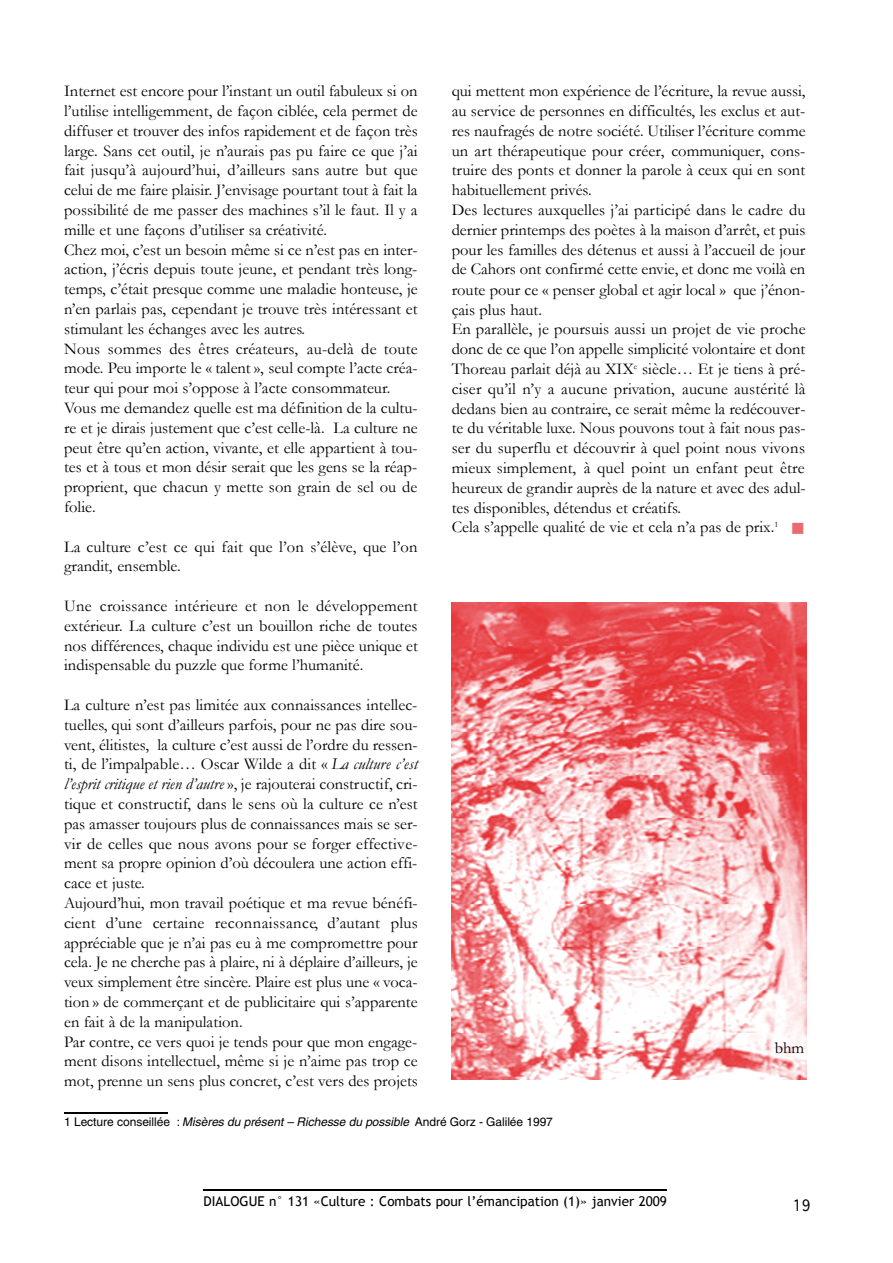
<style>
.page{position:relative;width:893px;height:1263px;background:#fff}
.page>*{position:absolute;margin:0;border:0;box-sizing:border-box;transform-origin:0 0}
.t1{font:16.5px/19.8px "Garamond";color:#000}
.t2{font:15px "Geneva";color:#000;scale:.9 1}
.t3{font:13.5px "Trebuchet MS";color:#000}
.t4{font:12px "Helvetica";letter-spacing:-.005em;color:#000}
.s1{font-style:italic}
.s2{color:#eb6a6f}
</style>
<div class="page">
<hr style="left:203px;top:1189px;width:464px;height:1px;background:#000">
<hr style="left:64px;top:1112px;width:103px;height:1px;background:#000">
<img style="left:451px;top:603px;width:355px;height:477px">
<p class="t1" style="left:64px;top:81px;width:355px">Internet est encore pour l’instant un outil fabuleux si on l’utilise intelligemment, de façon ciblée, cela permet de diffuser et trouver des infos rapidement et de façon très large. Sans cet outil, je n’aurais pas pu faire ce que j’ai fait jusqu’à aujourd’hui, d’ailleurs sans autre but que celui de me faire plaisir. J’envisage pourtant tout à fait la possibilité de me passer des machines s’il le faut. Il y a mille et une façons d’utiliser sa créativité.<br>Chez moi, c’est un besoin même si ce n’est pas en inter&shy;action, j’écris depuis toute jeune, et pendant très long&shy;temps, c’était presque comme une maladie honteuse, je n’en parlais pas, cependant je trouve très intéressant et stimulant les échanges avec les autres.<br>Nous sommes des êtres créateurs, au-delà de toute mode. Peu importe le « talent », seul compte l’acte créa&shy;teur qui pour moi s’oppose à l’acte consommateur.<br>Vous me demandez quelle est ma définition de la cultu&shy;re et je dirais justement que c’est celle-là. La culture ne peut être qu’en action, vivante, et elle appartient à tou&shy;tes et à tous et mon désir serait que les gens se la réap&shy;proprient, que chacun y mette son grain de sel ou de folie.</p>
<p class="t1" style="left:64px;top:537px;width:355px">La culture c’est ce qui fait que l’on s’élève, que l’on grandit, ensemble.</p>
<p class="t1" style="left:64px;top:596px;width:355px;text-align:justify">Une croissance intérieure et non le développement extérieur. La culture c’est un bouillon riche de toutes nos différences, chaque individu est une pièce unique et indispensable du puzzle que forme l’humanité.</p>
<p class="t1" style="left:64px;top:695px;width:355px">La culture n’est pas limitée aux connaissances intellec&shy;tuelles, qui sont d’ailleurs parfois, pour ne pas dire sou&shy;vent, élitistes, la culture c’est aussi de l’ordre du ressen&shy;ti, de l’impalpable… Oscar Wilde a dit « <span class="s1">La culture c’est l’esprit critique et rien d’autre</span> », je rajouterai constructif, cri&shy;tique et constructif, dans le sens où la culture ce n’est pas amasser toujours plus de connaissances mais se ser&shy;vir de celles que nous avons pour se forger effective&shy;ment sa propre opinion d’où découlera une action effi&shy;cace et juste.<br>Aujourd’hui, mon travail poétique et ma revue bénéfi&shy;cient d’une certaine re c o n n a is s a n c e, d’autant plus appréciable que je n’ai pas eu à me compromettre pour cela. Je ne cherche pas à plaire, ni à déplaire d’ailleurs, je veux simplement être sincère. Plaire est plus une « voca&shy;tion » de commerçant et de publicitaire qui s’apparente en fait à de la manipulation.<br>Par contre, ce vers quoi je tends pour que mon engage&shy;ment disons intellectuel, même si je n’aime pas trop ce mot, prenne un sens plus concret, c’est vers des projets</p>
<p class="t1" style="left:451px;top:81px;width:355px">qui mettent mon expérience de l’écriture, la revue aussi, au service de personnes en difficultés, les exclus et aut&shy;res naufragés de notre société. Utiliser l’écriture comme un art thérapeutique pour créer, communiquer, cons&shy;truire des ponts et donner la parole à ceux qui en sont habituellement privés.<br>Des lectures auxquelles j’ai participé dans le cadre du dernier printemps des poètes à la maison d’arrêt, et puis pour les familles des détenus et aussi à l’accueil de jour de Cahors ont confirmé cette envie, et donc me voilà en route pour ce « penser global et agir local » que j’énon&shy;çais plus haut.<br>En parallèle, je poursuis aussi un projet de vie proche donc de ce que l’on appelle simplicité volontaire et dont Thoreau parlait déjà au XIX<sup>e</sup> siècle… Et je tiens à pré&shy;ciser qu’il n’y a aucune privation, aucune austérité là dedans bien au contraire, ce serait même la redécouver&shy;te du véritable luxe. Nous pouvons tout à fait nous pas&shy;ser du superflu et découvrir à quel point nous vivons mieux simplement, à quel point un enfant peut être heureux de grandir auprès de la nature et avec des adul&shy;tes disponibles, détendus et créatifs.<br>Cela s’appelle qualité de vie et cela n’a pas de prix.<sup>1</sup> <span class="s2">■</span></p>
<p class="t1" style="left:774px;top:1038px;width:31px">bhm</p>
<p class="t4" style="left:64px;top:1117px;width:490px">1 Lecture conseillée : <span class="s1">Misères du présent – Richesse du possible</span> André Gorz - Galilée 1997</p>
<p class="t3" style="left:203px;top:1194px;width:465px">DIALOGUE n° 131 «Culture : Combats pour l’émancipation (1)» janvier 2009</p>
<p class="t2" style="left:792px;top:1196px;width:22px">19</p>
</div>
